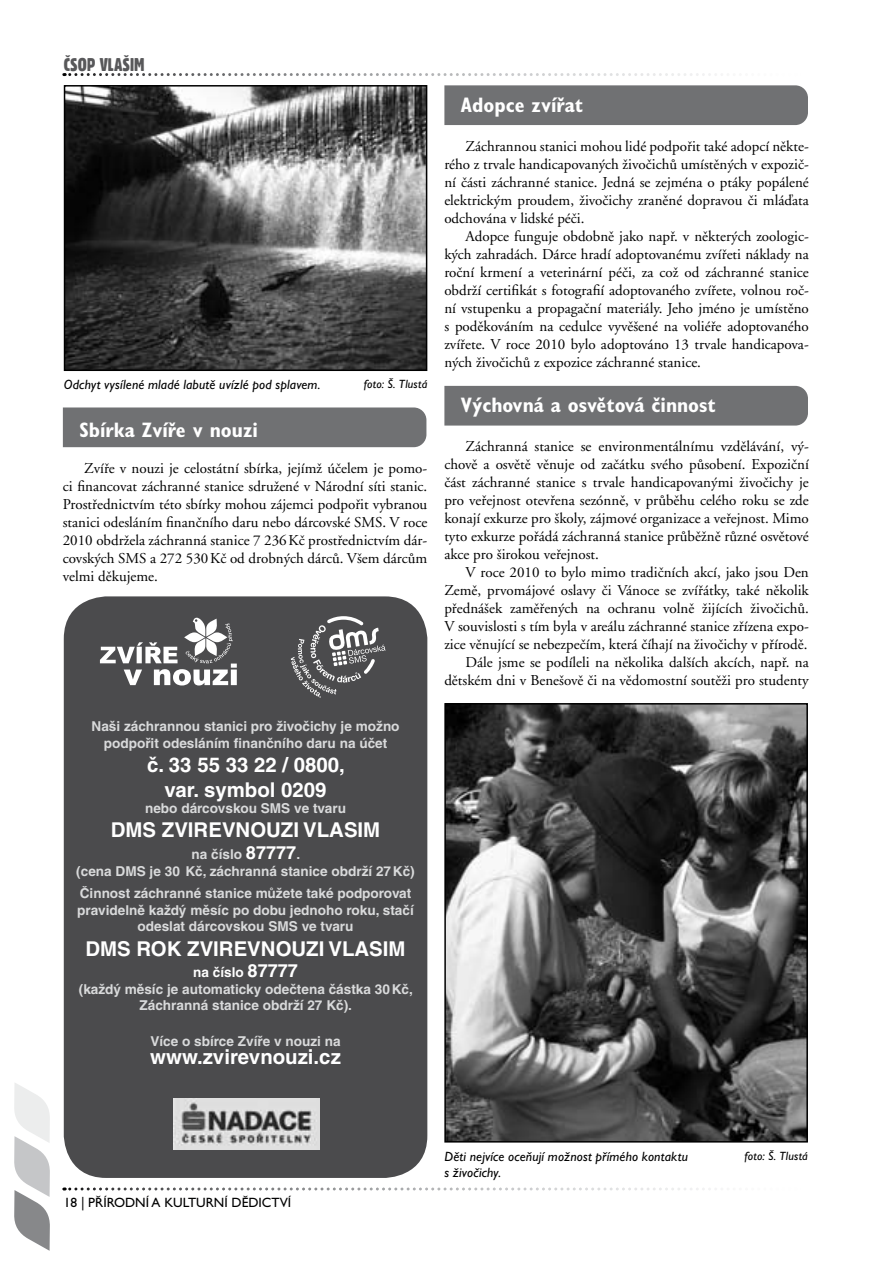
<style>
.page{position:relative;width:893px;height:1263px;background:#fff}
.page>*{position:absolute;margin:0;border:0;box-sizing:border-box;transform-origin:0 0}
.t1{font:700 condensed 21px "Gill Sans CE";color:#fff}
.t2{font:700 20.4px/24.5px "Helvetica CE";color:#fff;text-align:center}
.t3{font:18px "Gothic 821 Condensed AT";color:#58585a}
.t4{font:15px/18px "Adobe Garamond CE";color:#000;text-align:justify}
.t5{font:700 13.65px/16.4px "Helvetica CE";color:#d9dadb;text-align:center}
.t6{font:italic 13.5px/15.8px "Gill Sans CE";letter-spacing:.01em;color:#000}
.t7{font:13.5px "Gill Sans CE";color:#000}
.t8{font:italic 12px "Gill Sans CE";letter-spacing:.02em;color:#000}
.s1{font-size:18.15px;color:#fff}
.s2{color:#fff}
</style>
<div class="page">
<svg style="left:64px;top:73px;width:652px;height:3px"></svg>
<svg style="left:14px;top:1083px;width:36px;height:168px"></svg>
<svg style="left:64px;top:1187px;width:652px;height:3px"></svg>
<div style="left:63px;top:407px;width:363px;height:40px;background:#707173"></div>
<div style="left:444px;top:85px;width:364px;height:40px;background:#707173"></div>
<div style="left:444px;top:386px;width:364px;height:40px;background:#707173"></div>
<div style="left:64px;top:596px;width:363px;height:582px;background:#4b4b4d;border-radius:43px"></div>
<svg style="left:291px;top:616px;width:95px;height:82px"></svg>
<svg style="left:100px;top:618px;width:137px;height:67px"></svg>
<img style="left:173px;top:1098px;width:146px;height:51px">
<img style="left:67px;top:88px;width:357px;height:280px">
<div style="left:64px;top:85px;width:363px;height:286px;border:2px solid #000"></div>
<img style="left:447px;top:706px;width:358px;height:433px">
<div style="left:444px;top:703px;width:364px;height:439px;border:2px solid #000"></div>
<p class="t3" style="left:64px;top:54px;width:82px">ČSOP VLAŠIM</p>
<p class="t6" style="left:64px;top:377px;width:258px">Odchyt vysílené mladé labutě uvízlé pod splavem.</p>
<h1 class="t1" style="left:79px;top:417px;width:180px">Sbírka Zvíře v nouzi</h1>
<p class="t8" style="left:364px;top:378px;width:65px">foto: Š. Tlustá</p>
<p class="t4" style="left:63px;top:459px;width:366px;text-indent:21px">Zvíře v nouzi je celostátní sbírka, jejímž účelem je pomo&shy;ci financovat záchranné stanice sdružené v Národní síti stanic.<br>Prostřednictvím této sbírky mohou zájemci podpořit vybranou stanici odesláním finančního daru nebo dárcovské SMS. V roce 2010 obdržela záchranná stanice 7 236Kč prostřednictvím dár&shy;covských SMS a 272 530Kč od drobných dárců. Všem dárcům velmi děkujeme.</p>
<p class="t5" style="left:92px;top:718px;width:310px">Naši záchrannou stanici pro živočichy je možno podpořit odesláním finančního daru na účet</p>
<h2 class="t2" style="left:147px;top:753px;width:199px">č. 33 55 33 22 / 0800, var. symbol 0209</h2>
<p class="t5" style="left:145px;top:800px;width:202px">nebo dárcovskou SMS ve tvaru</p>
<h2 class="t2" style="left:111px;top:818px;width:271px">DMS ZVIREVNOUZI VLASIM</h2>
<p class="t5" style="left:76px;top:846px;width:340px">na číslo <span class="s1">87777</span>.<br>(cena DMS je 30 Kč, záchranná stanice obdrží 27Kč)</p>
<p class="t5" style="left:77px;top:885px;width:338px">Činnost záchranné stanice můžete také podporovat pravidelně každý měsíc po dobu jednoho roku, stačí odeslat dárcovskou SMS ve tvaru</p>
<h2 class="t2" style="left:86px;top:936px;width:322px">DMS ROK ZVIREVNOUZI VLASIM</h2>
<p class="t5" style="left:79px;top:964px;width:336px"><span class="s2">na číslo</span> <span class="s1">87777<br></span>(každý měsíc je automaticky odečtena částka 30Kč,<br>Záchranná stanice obdrží 27 Kč).</p>
<p class="t5" style="left:150px;top:1033px;width:192px">Více o sbírce Zvíře v nouzi na</p>
<h2 class="t2" style="left:150px;top:1045px;width:192px">www.zvirevnouzi.cz</h2>
<h1 class="t1" style="left:461px;top:92px;width:124px">Adopce zvířat</h1>
<p class="t4" style="left:444px;top:137px;width:366px;text-indent:21px">Záchrannou stanici mohou lidé podpořit také adopcí někte&shy;rého z trvale handicapovaných živočichů umístěných v expozič&shy;ní části záchranné stanice. Jedná se zejména o ptáky popálené elektrickým proudem, živočichy zraněné dopravou či mláďata odchována v lidské péči.</p>
<p class="t4" style="left:444px;top:227px;width:366px;text-indent:21px">Adopce funguje obdobně jako např. v některých zoologic&shy;kých zahradách. Dárce hradí adoptovanému zvířeti náklady na roční krmení a veterinární péči, za což od záchranné stanice obdrží certifikát s fotografií adoptovaného zvířete, volnou roč&shy;ní vstupenku a propagační materiály. Jeho jméno je umístěno s poděkováním na cedulce vyvěšené na voliéře adoptovaného zvířete. V roce 2010 bylo adoptováno 13 trvale handicapova&shy;ných živočichů z expozice záchranné stanice.</p>
<h1 class="t1" style="left:461px;top:393px;width:256px">Výchovná a osvětová činnost</h1>
<p class="t4" style="left:444px;top:438px;width:366px;text-indent:21px">Záchranná stanice se environmentálnímu vzdělávání, vý&shy;chově a osvětě věnuje od začátku svého působení. Expoziční část záchranné stanice s trvale handicapovanými živočichy je pro veřejnost otevřena sezónně, v průběhu celého roku se zde konají exkurze pro školy, zájmové organizace a veřejnost. Mimo tyto exkurze pořádá záchranná stanice průběžně různé osvětové akce pro širokou veřejnost.</p>
<p class="t4" style="left:444px;top:564px;width:366px;text-align:right">V roce 2010 to bylo mimo tradičních akcí, jako jsou Den Země, prvomájové oslavy či Vánoce se zvířátky, také několik přednášek zaměřených na ochranu volně žijících živočichů.<br>V souvislosti s tím byla v areálu záchranné stanice zřízena expo&shy;zice věnující se nebezpečím, která číhají na živočichy v přírodě.<br>Dále jsme se podíleli na několika dalších akcích, např. na dětském dni v Benešově či na vědomostní soutěži pro studenty</p>
<p class="t7" style="left:64px;top:1195px;width:229px">18 | PŘÍRODNÍ A KULTURNÍ DĚDICTVÍ</p>
<p class="t6" style="left:444px;top:1149px;width:245px">Děti nejvíce oceňují možnost přímého kontaktu s živočichy.</p>
<p class="t8" style="left:744px;top:1149px;width:65px">foto: Š. Tlustá</p>
</div>
